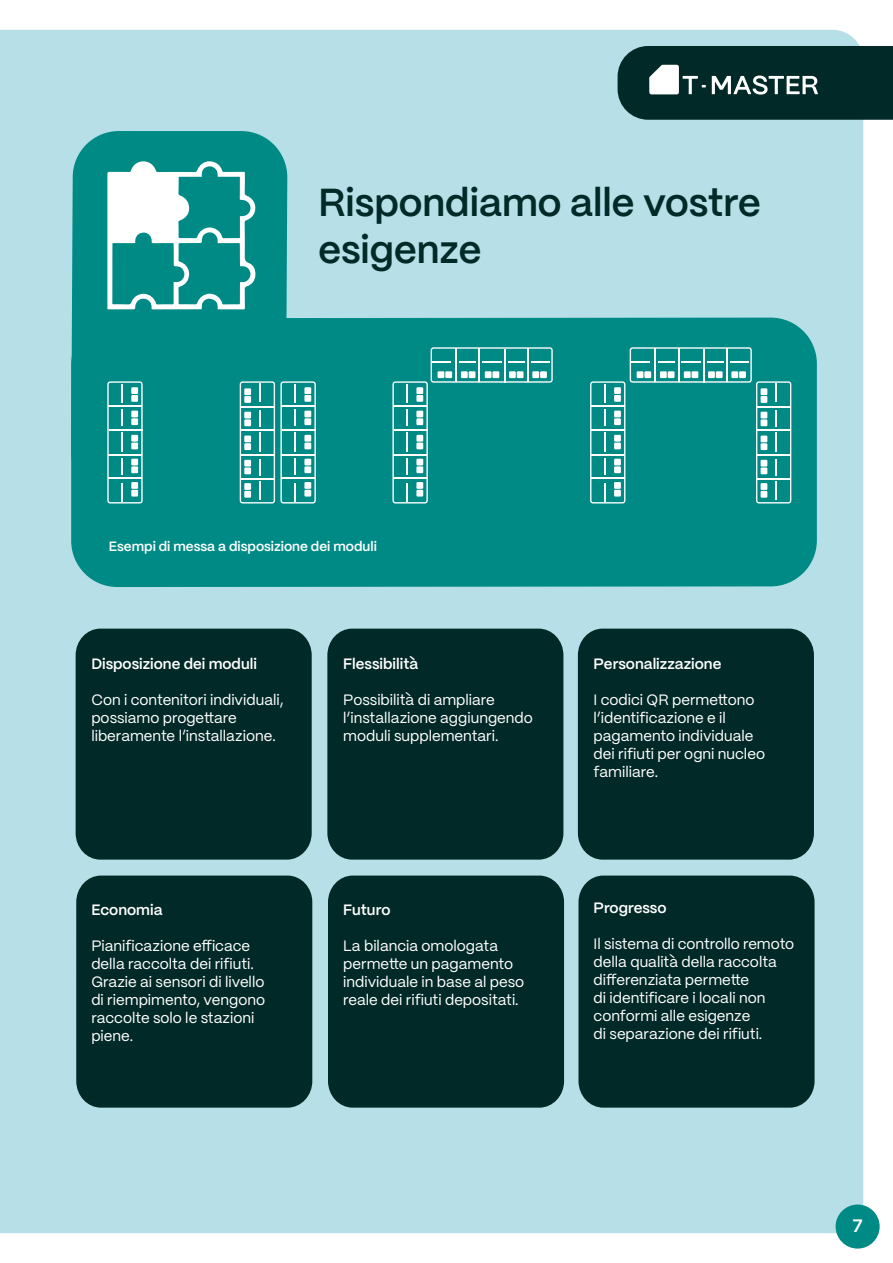
<style>
.page{position:relative;width:893px;height:1263px;background:#fff}
.page>*{position:absolute;margin:0;border:0;box-sizing:border-box;transform-origin:0 0}
.t1{font:600 39px/46.8px "PP Mori";color:#002927}
.t2{font:600 18px "PP Mori";color:#fff}
.t3{font:15px/18px "PP Mori";color:#fff}
.t4{font:600 15px "PP Mori";color:#fff}
.t5{font:600 13.5px "PP Mori";color:#fff}
</style>
<div class="page">
<div style="left:0;top:30px;width:863px;height:1203px;background:#b6dfe7"></div>
<div style="left:836px;top:1204px;width:44px;height:44px;background:#008a86;border-radius:50%"></div>
<div style="left:578px;top:875px;width:236px;height:232px;background:#002927;border-radius:26px"></div>
<div style="left:71px;top:318px;width:746px;height:269px;background:#008a86"></div>
<div style="left:71px;top:131px;width:216px;height:367px;background:#008a86"></div>
<svg style="left:618px;top:46px;width:275px;height:74px;background:#1b403f"></svg>
<div style="left:76px;top:629px;width:236px;height:231px;background:#002927;border-radius:26px"></div>
<div style="left:76px;top:875px;width:236px;height:232px;background:#002927;border-radius:26px"></div>
<div style="left:327px;top:629px;width:236px;height:231px;background:#002927;border-radius:26px"></div>
<div style="left:328px;top:875px;width:236px;height:232px;background:#002927;border-radius:26px"></div>
<div style="left:578px;top:629px;width:236px;height:231px;background:#002927;border-radius:26px"></div>
<svg style="left:107px;top:381px;width:36px;height:122px"></svg>
<svg style="left:240px;top:381px;width:76px;height:122px"></svg>
<svg style="left:392px;top:347px;width:161px;height:156px;background:#1a9692"></svg>
<svg style="left:590px;top:347px;width:201px;height:156px;background:#1f9894"></svg>
<svg style="left:107px;top:160px;width:151px;height:149px"></svg>
<h1 class="t1" style="left:318px;top:177px;width:444px">Rispondiamo alle vostre esigenze</h1>
<p class="t5" style="left:109px;top:535px;width:269px">Esempi di messa a disposizione dei moduli</p>
<p class="t4" style="left:91px;top:651px;width:167px">Disposizione dei moduli</p>
<p class="t3" style="left:91px;top:690px;width:194px">Con i contenitori individuali, possiamo progettare liberamente l’installazione.</p>
<p class="t4" style="left:343px;top:651px;width:76px">Flessibilità</p>
<p class="t3" style="left:343px;top:690px;width:191px">Possibilità di ampliare l’installazione aggiungendo moduli supplementari.</p>
<p class="t4" style="left:91px;top:897px;width:73px">Economia</p>
<p class="t3" style="left:91px;top:936px;width:175px">Pianificazione efficace della raccolta dei rifiuti.<br>Grazie ai sensori di livello di riempimento, vengono raccolte solo le stazioni piene.</p>
<p class="t4" style="left:343px;top:897px;width:49px">Futuro</p>
<p class="t3" style="left:343px;top:936px;width:183px">La bilancia omologata permette un pagamento individuale in base al peso reale dei rifiuti depositati.</p>
<p class="t4" style="left:594px;top:651px;width:129px">Personalizzazione</p>
<p class="t3" style="left:594px;top:690px;width:173px">I codici QR permettono l’identificazione e il pagamento individuale dei rifiuti per ogni nucleo familiare.</p>
<p class="t4" style="left:594px;top:894px;width:74px">Progresso</p>
<p class="t3" style="left:594px;top:933px;width:202px">Il sistema di controllo remoto della qualità della raccolta differenziata permette<br>di identificare i locali non conformi alle esigenze<br>di separazione dei rifiuti.</p>
<p class="t2" style="left:853px;top:1209px;width:11px">7</p>
</div>
